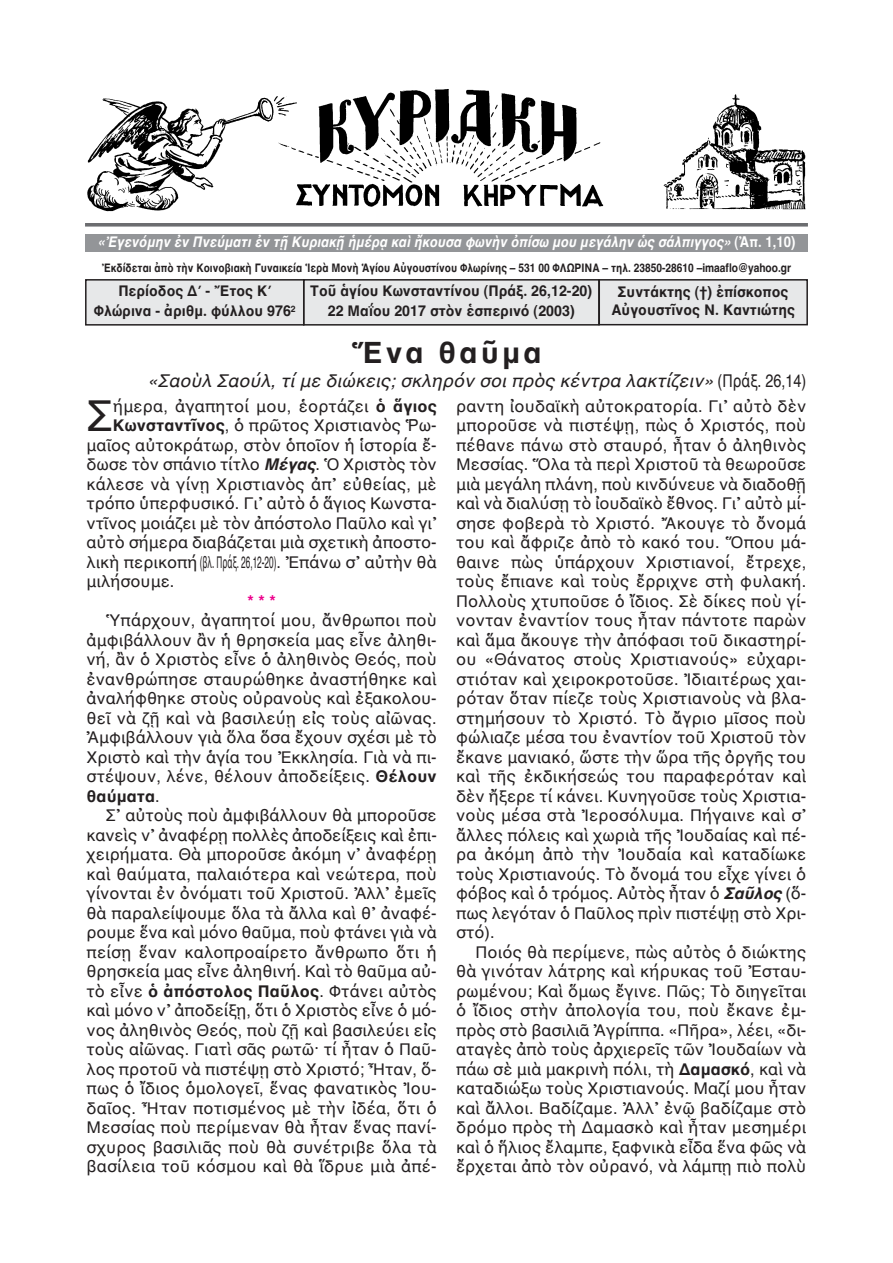
<style>
.page{position:relative;width:893px;height:1263px;background:#fff}
.page>*{position:absolute;margin:0;border:0;box-sizing:border-box;transform-origin:0 0}
.t1{font:43.5px "AL Helvetica";color:#231f20}
.t2{font:700 30px "AL Helvetica";letter-spacing:.1em;color:#231f20}
.t3{font:italic 18px "AL Helvetica";color:#231f20}
.t4{font:16.5px/19.5px "AL Helvetica";color:#231f20;text-align:justify}
.t5{font:700 16.5px "AL Helvetica";color:#ed028c}
.t6{font:700 15px/19.5px "AL Helvetica";color:#231f20;text-align:center;scale:.95 1}
.t7{font:italic 700 15px "AL Helvetica";color:#fff;scale:.88 1}
.t8{font:700 12px "AL Helvetica";color:#231f20;scale:.85 1}
.s1{font-style:normal}
.s2{font-weight:700}
.s3{font-weight:700;font-style:italic}
</style>
<div class="page">
<div style="left:304px;top:280px;width:295px;height:45px;background:#e7e8e9"></div>
<div style="left:303px;top:279px;width:297px;height:47px;border:2px solid #231f20"></div>
<div style="left:87px;top:281px;width:216px;height:43px;background:#e7e8e9"></div>
<div style="left:85px;top:279px;width:219px;height:47px;border:2px solid #231f20"></div>
<div style="left:600px;top:281px;width:206px;height:43px;background:#e7e8e9"></div>
<div style="left:598px;top:279px;width:210px;height:46px;border:2px solid #231f20"></div>
<svg style="left:85px;top:223px;width:723px;height:4px;fill:#6c6d70"></svg>
<div style="left:85px;top:234px;width:723px;height:18px;background:#939598"></div>
<img style="left:87px;top:89px;width:719px;height:123px">
<p class="t7" style="left:98px;top:232px;width:794px">«Ἐγενόμην ἐν Πνεύματι ἐν τῇ Κυριακῇ ἡμέρᾳ καὶ ἤκουσα φωνὴν ὀπίσω μου μεγάλην ὡς σάλπιγγος» <span class="s1">(Ἀπ. 1,10)</span></p>
<p class="t8" style="left:102px;top:261px;width:812px">Ἐκδίδεται ἀπὸ τὴν Κοινοβιακὴ Γυναικεία Ἱερὰ Μονὴ Ἁγίου Αὐγουστίνου Φλωρίνης – 531 00 ΦΛΩΡΙΝΑ – τηλ. 23850-28610 –imaaflo@yahoo.gr</p>
<p class="t6" style="left:310px;top:281px;width:298px">Τοῦ ἁγίου Κωνσταντίνου (Πράξ. 26,12-20)<br>22 Μαΐου 2017 στὸν ἑσπερινό (2003)</p>
<p class="t6" style="left:94px;top:281px;width:214px">Περίοδος Δ΄ - Ἔτος Κ΄<br>Φλώρινα - ἀριθμ. φύλλου 976<sup>2</sup></p>
<p class="t6" style="left:611px;top:283px;width:195px;line-height:18px">Συντάκτης (†) ἐπίσκοπος<br>Αὐγουστῖνος Ν. Καντιώτης</p>
<h2 class="t2" style="left:351px;top:334px;width:192px">Ἕνα θαῦμα</h2>
<p class="t3" style="left:147px;top:370px;width:660px">«Σαοὺλ Σαούλ, τί με διώκεις; σκληρόν σοι πρὸς κέντρα λακτίζειν» <span class="s1">(Πράξ. 26,14)</span></p>
<h1 class="t1" style="left:87px;top:390px;width:28px">Σ</h1>
<p class="t4" style="left:113px;top:396px;width:325px">ήμερα, ἀγαπητοί μου, ἑορτάζει <span class="s2">ὁ ἅγιος</span></p>
<p class="t4" style="left:113px;top:415px;width:325px"><span class="s2">Κωνσταντῖνος</span>, ὁ πρῶτος Χριστιανὸς Ῥω-</p>
<p class="t4" style="left:87px;top:435px;width:352px">μαῖος αὐτοκράτωρ, στὸν ὁποῖον ἡ ἱστορία ἔ-</p>
<p class="t4" style="left:87px;top:454px;width:352px">δωσε τὸν σπάνιο τίτλο <span class="s3">Μέγας</span>. Ὁ Χριστὸς τὸν</p>
<p class="t4" style="left:87px;top:474px;width:352px">κάλεσε νὰ γίνῃ Χριστιανὸς ἀπ᾿ εὐθείας, μὲ</p>
<p class="t4" style="left:87px;top:493px;width:352px">τρόπο ὑπερφυσικό. Γι᾿ αὐτὸ ὁ ἅγιος Κωνστα-</p>
<p class="t4" style="left:87px;top:513px;width:352px">ντῖνος μοιάζει μὲ τὸν ἀπόστολο Παῦλο καὶ γι᾿</p>
<p class="t4" style="left:87px;top:532px;width:352px">αὐτὸ σήμερα διαβάζεται μιὰ σχετικὴ ἀποστο-</p>
<p class="t4" style="left:87px;top:552px;width:352px">λικὴ περικοπή(βλ. Πράξ. 26,12-20). Ἐπάνω σ᾿ αὐτὴν θὰ</p>
<p class="t4" style="left:87px;top:571px;width:89px">μιλήσουμε.</p>
<p class="t5" style="left:247px;top:591px;width:30px">***</p>
<p class="t4" style="left:87px;top:610px;width:352px;text-indent:19px">Ὑπάρχουν, ἀγαπητοί μου, ἄνθρωποι ποὺ ἀμφιβάλλουν ἂν ἡ θρησκεία μας εἶνε ἀληθι&shy;νή, ἂν ὁ Χριστὸς εἶνε ὁ ἀληθινὸς Θεός, ποὺ ἐνανθρώπησε σταυρώθηκε ἀναστήθηκε καὶ ἀναλήφθηκε στοὺς οὐρανοὺς καὶ ἐξακολου&shy;θεῖ νὰ ζῇ καὶ νὰ βασιλεύῃ εἰς τοὺς αἰῶνας.<br>Ἀμφιβάλλουν γιὰ ὅλα ὅσα ἔχουν σχέσι μὲ τὸ Χριστὸ καὶ τὴν ἁγία του Ἐκκλησία. Γιὰ νὰ πι&shy;στέψουν, λένε, θέλουν ἀποδείξεις. <span class="s2">Θέλουν θαύματα</span>.</p>
<p class="t4" style="left:87px;top:805px;width:352px;text-indent:19px">Σ᾿ αὐτοὺς ποὺ ἀμφιβάλλουν θὰ μποροῦσε κανεὶς ν᾿ ἀναφέρῃ πολλὲς ἀποδείξεις καὶ ἐπι&shy;χειρήματα. Θὰ μποροῦσε ἀκόμη ν᾿ ἀναφέρῃ καὶ θαύματα, παλαιότερα καὶ νεώτερα, ποὺ γίνονται ἐν ὀνόματι τοῦ Χριστοῦ. Ἀλλ᾿ ἐμεῖς θὰ παραλείψουμε ὅλα τὰ ἄλλα καὶ θ᾿ ἀναφέ&shy;ρουμε ἕνα καὶ μόνο θαῦμα, ποὺ φτάνει γιὰ νὰ πείσῃ ἕναν καλοπροαίρετο ἄνθρωπο ὅτι ἡ θρησκεία μας εἶνε ἀληθινή. Καὶ τὸ θαῦμα αὐ&shy;τὸ εἶνε <span class="s2">ὁ ἀπόστολος Παῦλος</span>. Φτάνει αὐτὸς καὶ μόνο ν᾿ ἀποδείξῃ, ὅτι ὁ Χριστὸς εἶνε ὁ μό&shy;νος ἀληθινὸς Θεός, ποὺ ζῇ καὶ βασιλεύει εἰς τοὺς αἰῶνας. Γιατὶ σᾶς ρωτῶ· τί ἦταν ὁ Παῦ&shy;λος προτοῦ νὰ πιστέψῃ στὸ Χριστό; Ἦταν, ὅ&shy;πως ὁ ἴδιος ὁμολογεῖ, ἕνας φανατικὸς Ἰου&shy;δαῖος. Ἦταν ποτισμένος μὲ τὴν ἰδέα, ὅτι ὁ Μεσσίας ποὺ περίμεναν θὰ ἦταν ἕνας πανί&shy;σχυρος βασιλιᾶς ποὺ θὰ συνέτριβε ὅλα τὰ βασίλεια τοῦ κόσμου καὶ θὰ ἵδρυε μιὰ ἀπέ-</p>
<p class="t4" style="left:456px;top:396px;width:352px">ραντη ἰουδαϊκὴ αὐτοκρατορία. Γι᾿ αὐτὸ δὲν μποροῦσε νὰ πιστέψῃ, πὼς ὁ Χριστός, ποὺ πέθανε πάνω στὸ σταυρό, ἦταν ὁ ἀληθινὸς Μεσσίας. Ὅλα τὰ περὶ Χριστοῦ τὰ θεωροῦσε μιὰ μεγάλη πλάνη, ποὺ κινδύνευε νὰ διαδοθῇ καὶ νὰ διαλύσῃ τὸ ἰουδαϊκὸ ἔθνος. Γι᾿ αὐτὸ μί&shy;σησε φοβερὰ τὸ Χριστό. Ἄκουγε τὸ ὄνομά του καὶ ἄφριζε ἀπὸ τὸ κακό του. Ὅπου μά&shy;θαινε πὼς ὑπάρχουν Χριστιανοί, ἔτρεχε, τοὺς ἔπιανε καὶ τοὺς ἔρριχνε στὴ φυλακή.<br>Πολλοὺς χτυποῦσε ὁ ἴδιος. Σὲ δίκες ποὺ γί&shy;νονταν ἐναντίον τους ἦταν πάντοτε παρὼν καὶ ἅμα ἄκουγε τὴν ἀπόφασι τοῦ δικαστηρί&shy;ου «Θάνατος στοὺς Χριστιανούς» εὐχαρι&shy;στιόταν καὶ χειροκροτοῦσε. Ἰδιαιτέρως χαι&shy;ρόταν ὅταν πίεζε τοὺς Χριστιανοὺς νὰ βλα&shy;στημήσουν τὸ Χριστό. Τὸ ἄγριο μῖσος ποὺ φώλιαζε μέσα του ἐναντίον τοῦ Χριστοῦ τὸν ἔκανε μανιακό, ὥστε τὴν ὥρα τῆς ὀργῆς του καὶ τῆς ἐκδικήσεώς του παραφερόταν καὶ δὲν ἤξερε τί κάνει. Κυνηγοῦσε τοὺς Χριστια&shy;νοὺς μέσα στὰ Ἰεροσόλυμα. Πήγαινε καὶ σ᾿ ἄλλες πόλεις καὶ χωριὰ τῆς Ἰουδαίας καὶ πέ&shy;ρα ἀκόμη ἀπὸ τὴν Ἰουδαία καὶ καταδίωκε τοὺς Χριστιανούς. Τὸ ὄνομά του εἶχε γίνει ὁ φόβος καὶ ὁ τρόμος. Αὐτὸς ἦταν ὁ <span class="s3">Σαῦλος</span> (ὅ&shy;πως λεγόταν ὁ Παῦλος πρὶν πιστέψῃ στὸ Χρι&shy;στό).</p>
<p class="t4" style="left:456px;top:942px;width:352px;text-indent:19px">Ποιός θὰ περίμενε, πὼς αὐτὸς ὁ διώκτης θὰ γινόταν λάτρης καὶ κήρυκας τοῦ Ἐσταυ&shy;ρωμένου; Καὶ ὅμως ἔγινε. Πῶς; Τὸ διηγεῖται ὁ ἴδιος στὴν ἀπολογία του, ποὺ ἔκανε ἐμ&shy;πρὸς στὸ βασιλιᾶ Ἀγρίππα. «Πῆρα», λέει, «δι&shy;αταγὲς ἀπὸ τοὺς ἀρχιερεῖς τῶν Ἰουδαίων νὰ πάω σὲ μιὰ μακρινὴ πόλι, τὴ <span class="s2">Δαμασκό</span>, καὶ νὰ καταδιώξω τοὺς Χριστιανούς. Μαζί μου ἦταν καὶ ἄλλοι. Βαδίζαμε. Ἀλλ᾿ ἐνῷ βαδίζαμε στὸ δρόμο πρὸς τὴ Δαμασκὸ καὶ ἦταν μεσημέρι καὶ ὁ ἥλιος ἔλαμπε, ξαφνικὰ εἶδα ἕνα φῶς νὰ ἔρχεται ἀπὸ τὸν οὐρανό, νὰ λάμπῃ πιὸ πολὺ</p>
</div>
